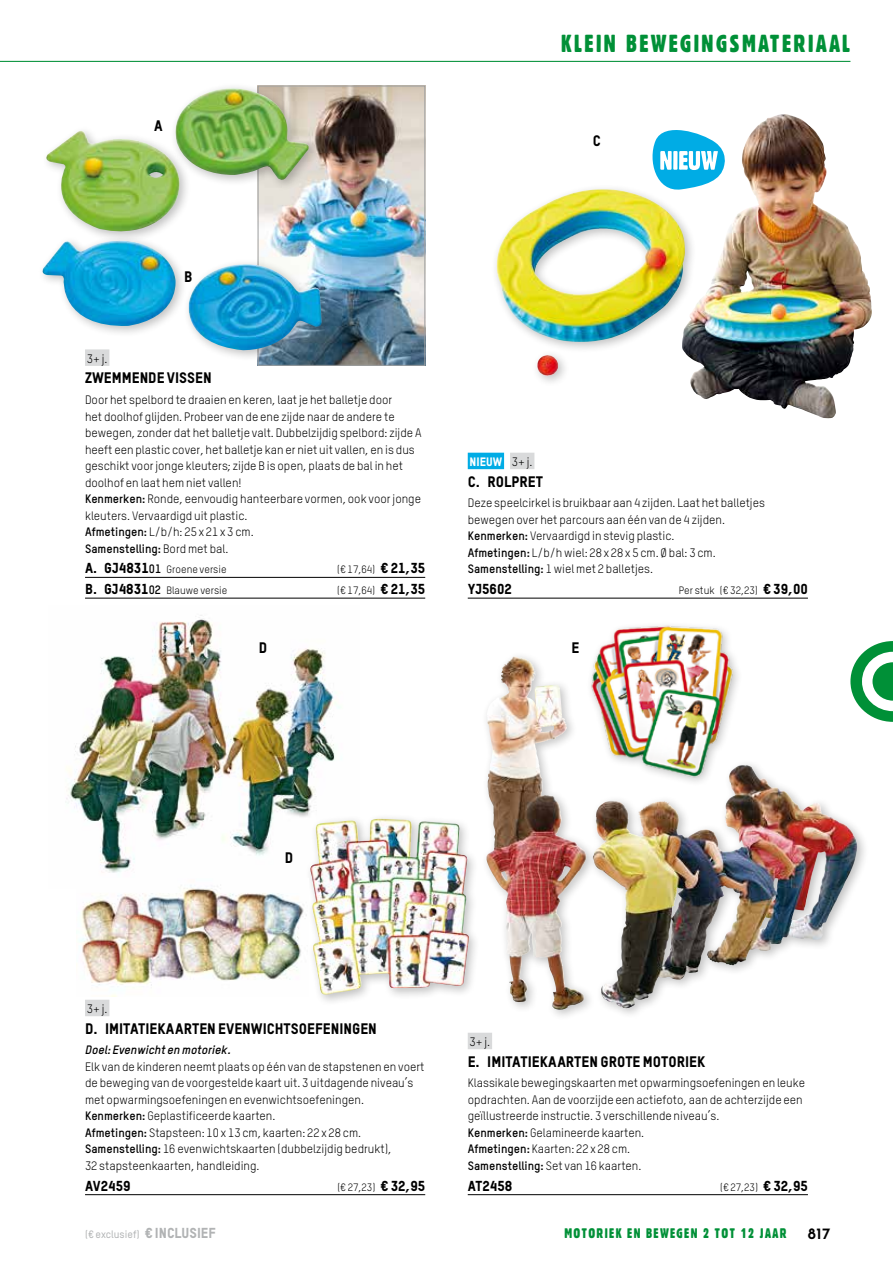
<style>
.page{position:relative;width:893px;height:1263px;background:#fff}
.page>*{position:absolute;margin:0;border:0;box-sizing:border-box;transform-origin:0 0}
.t1{font:24px "Gothic 821 Condensed BT";letter-spacing:.1em;color:#009037}
.t2{font:15px "TSTAR Headline";color:#000}
.t3{font:15px "Chalet Tokyo";color:#000}
.t4{font:14.25px "TSTAR Headline";color:#000}
.t5{font:13.5px "Gothic 821 Condensed BT";letter-spacing:.1em;color:#009037}
.t6{font:12px/16.5px "TSTAR";color:#000}
.t7{font:italic 700 12px "TSTAR";color:#000}
.t8{font:12px "TSTAR Headline";color:#fff}
.t9{font:10.5px "TSTAR";color:#000}
.t10{font:500 10.5px "TSTAR";color:#b1b3b4}
.s1{font-weight:700}
.s2{font-family:"TSTAR Headline";font-size:14.25px}
.s3{font-weight:700;font-size:12px}
.s4{font-family:"TSTAR";color:#000}
.s5{font-family:"TSTAR Headline";font-weight:400;font-size:14.25px}
</style>
<div class="page">
<svg style="left:866px;top:641px;width:27px;height:81px"></svg>
<hr style="left:0;top:61px;width:850px;height:1px;background:#009037">
<svg style="left:652px;top:130px;width:30px;height:53px"></svg>
<img style="left:682px;top:115px;width:154px;height:303px">
<div style="left:491px;top:183px;width:206px;height:171px;background:#000;opacity:.25"></div>
<img style="left:497px;top:189px;width:190px;height:153px">
<div style="left:531px;top:350px;width:39px;height:37px;background:#000;opacity:.25"></div>
<img style="left:537px;top:355px;width:22px;height:21px">
<div style="left:480px;top:650px;width:389px;height:371px;background:#000;opacity:.25"></div>
<img style="left:501px;top:656px;width:16px;height:28px">
<img style="left:260px;top:88px;width:163px;height:276px">
<div style="left:258px;top:86px;width:167px;height:280px;border:1px solid #9c9e9f"></div>
<div style="left:37px;top:235px;width:151px;height:103px;background:#000;opacity:.25"></div>
<img style="left:41px;top:243px;width:135px;height:85px">
<div style="left:183px;top:258px;width:151px;height:104px;background:#000;opacity:.25"></div>
<img style="left:187px;top:263px;width:135px;height:88px">
<div style="left:41px;top:125px;width:150px;height:118px;background:#000;opacity:.25"></div>
<img style="left:45px;top:131px;width:134px;height:105px">
<div style="left:170px;top:82px;width:150px;height:109px;background:#000;opacity:.25"></div>
<img style="left:174px;top:88px;width:136px;height:94px">
<div style="left:468px;top:453px;width:36px;height:16px;background:#00ace5"></div>
<div style="left:510px;top:453px;width:24px;height:16px;background:#d9dadb"></div>
<hr style="left:468px;top:598px;width:340px;height:1px;background:#000">
<img style="left:66px;top:615px;width:274px;height:258px">
<div style="left:304px;top:812px;width:176px;height:194px;background:#000;opacity:.25"></div>
<img style="left:310px;top:819px;width:159px;height:176px">
<img style="left:79px;top:879px;width:230px;height:117px">
<div style="left:468px;top:1033px;width:24px;height:16px;background:#d9dadb"></div>
<hr style="left:468px;top:1194px;width:340px;height:1px;background:#000">
<div style="left:85px;top:1000px;width:24px;height:16px;background:#d9dadb"></div>
<hr style="left:85px;top:1194px;width:340px;height:1px;background:#000">
<div style="left:85px;top:349px;width:24px;height:17px;background:#d9dadb"></div>
<hr style="left:85px;top:577px;width:340px;height:1px;background:#000">
<hr style="left:85px;top:598px;width:340px;height:1px;background:#000">
<img style="left:584px;top:625px;width:158px;height:161px">
<p class="t2" style="left:154px;top:116px;width:10px">A</p>
<h1 class="t1" style="left:561px;top:29px;width:291px">KLEIN BEWEGINGSMATERIAAL</h1>
<p class="t2" style="left:593px;top:131px;width:10px">C</p>
<p class="t2" style="left:184px;top:267px;width:10px">B</p>
<p class="t6" style="left:87px;top:350px;width:22px">3+ j.</p>
<p class="t2" style="left:85px;top:369px;width:128px">ZWEMMENDE VISSEN</p>
<p class="t6" style="left:85px;top:391px;width:338px">Door het spelbord te draaien en keren, laat je het balletje door<br>het doolhof glijden. Probeer van de ene zijde naar de andere te bewegen, zonder dat het balletje valt. Dubbelzijdig spelbord: zijde A heeft een plastic cover, het balletje kan er niet uit vallen, en is dus geschikt voor jonge kleuters; zijde B is open, plaats de bal in het doolhof en laat hem niet vallen!<br><span class="s1">Kenmerken:</span> Ronde, eenvoudig hanteerbare vormen, ook voor jonge kleuters. Vervaardigd uit plastic.<br><span class="s1">Afmetingen:</span> L/b/h: 25 x 21 x 3 cm.<br><span class="s1">Samenstelling:</span> Bord met bal.</p>
<p class="t9" style="left:85px;top:563px;width:143px"><span class="s2">A. GJ4831</span><span class="s3">01</span> Groene versie</p>
<p class="t9" style="left:337px;top:563px;width:90px">(€ 17,64) <span class="s2">€ 21,35</span></p>
<p class="t9" style="left:85px;top:584px;width:144px"><span class="s2">B. GJ4831</span><span class="s3">02</span> Blauwe versie</p>
<p class="t9" style="left:337px;top:584px;width:90px">(€ 17,64) <span class="s2">€ 21,35</span></p>
<p class="t8" style="left:470px;top:454px;width:64px">NIEUW <span class="s4">3+ j.</span></p>
<p class="t2" style="left:468px;top:472px;width:77px">C. ROLPRET</p>
<p class="t6" style="left:468px;top:495px;width:299px">Deze speelcirkel is bruikbaar aan 4 zijden. Laat het balletjes bewegen over het parcours aan één van de 4 zijden.<br><span class="s1">Kenmerken:</span> Vervaardigd in stevig plastic.<br><span class="s1">Afmetingen:</span> L/b/h wiel: 28 x 28 x 5 cm. Ø bal: 3 cm.<br><span class="s1">Samenstelling:</span> 1 wiel met 2 balletjes.</p>
<p class="t4" style="left:468px;top:580px;width:46px">YJ5602</p>
<p class="t9" style="left:679px;top:584px;width:131px">Per stuk (€ 32,23) <span class="s2">€ 39,00</span></p>
<p class="t2" style="left:259px;top:638px;width:10px">D</p>
<p class="t2" style="left:571px;top:638px;width:9px">E</p>
<p class="t2" style="left:285px;top:849px;width:10px">D</p>
<p class="t6" style="left:87px;top:1000px;width:22px">3+ j.</p>
<p class="t2" style="left:85px;top:1019px;width:293px">D. IMITATIEKAARTEN EVENWICHTSOEFENINGEN</p>
<p class="t7" style="left:85px;top:1042px;width:147px">Doel: Evenwicht en motoriek.</p>
<p class="t6" style="left:85px;top:1058px;width:341px">Elk van de kinderen neemt plaats op één van de stapstenen en voert de beweging van de voorgestelde kaart uit. 3 uitdagende niveau’s met opwarmingsoefeningen en evenwichtsoefeningen.<br><span class="s1">Kenmerken:</span> Geplastificeerde kaarten.<br><span class="s1">Afmetingen:</span> Stapsteen: 10 x 13 cm, kaarten: 22 x 28 cm.<br><span class="s1">Samenstelling:</span> 16 evenwichtskaarten (dubbelzijdig bedrukt),<br>32 stapsteenkaarten, handleiding.</p>
<p class="t4" style="left:85px;top:1177px;width:47px">AV2459</p>
<p class="t9" style="left:337px;top:1180px;width:89px">(€ 27,23) <span class="s2">€ 32,95</span></p>
<p class="t6" style="left:470px;top:1033px;width:22px">3+ j.</p>
<p class="t2" style="left:468px;top:1052px;width:239px">E. IMITATIEKAARTEN GROTE MOTORIEK</p>
<p class="t6" style="left:468px;top:1075px;width:339px">Klassikale bewegingskaarten met opwarmingsoefeningen en leuke opdrachten. Aan de voorzijde een actiefoto, aan de achterzijde een geïllustreerde instructie. 3 verschillende niveau’s.<br><span class="s1">Kenmerken:</span> Gelamineerde kaarten.<br><span class="s1">Afmetingen:</span> Kaarten: 22 x 28 cm.<br><span class="s1">Samenstelling:</span> Set van 16 kaarten.</p>
<p class="t4" style="left:468px;top:1177px;width:46px">AT2458</p>
<p class="t9" style="left:720px;top:1180px;width:89px">(€ 27,23) <span class="s2">€ 32,95</span></p>
<p class="t10" style="left:85px;top:1228px;width:132px">(€ exclusief) <span class="s5">€ INCLUSIEF</span></p>
<p class="t5" style="left:564px;top:1225px;width:224px">MOTORIEK EN BEWEGEN 2 TOT 12 JAAR</p>
<p class="t3" style="left:808px;top:1224px;width:24px">817</p>
</div>
